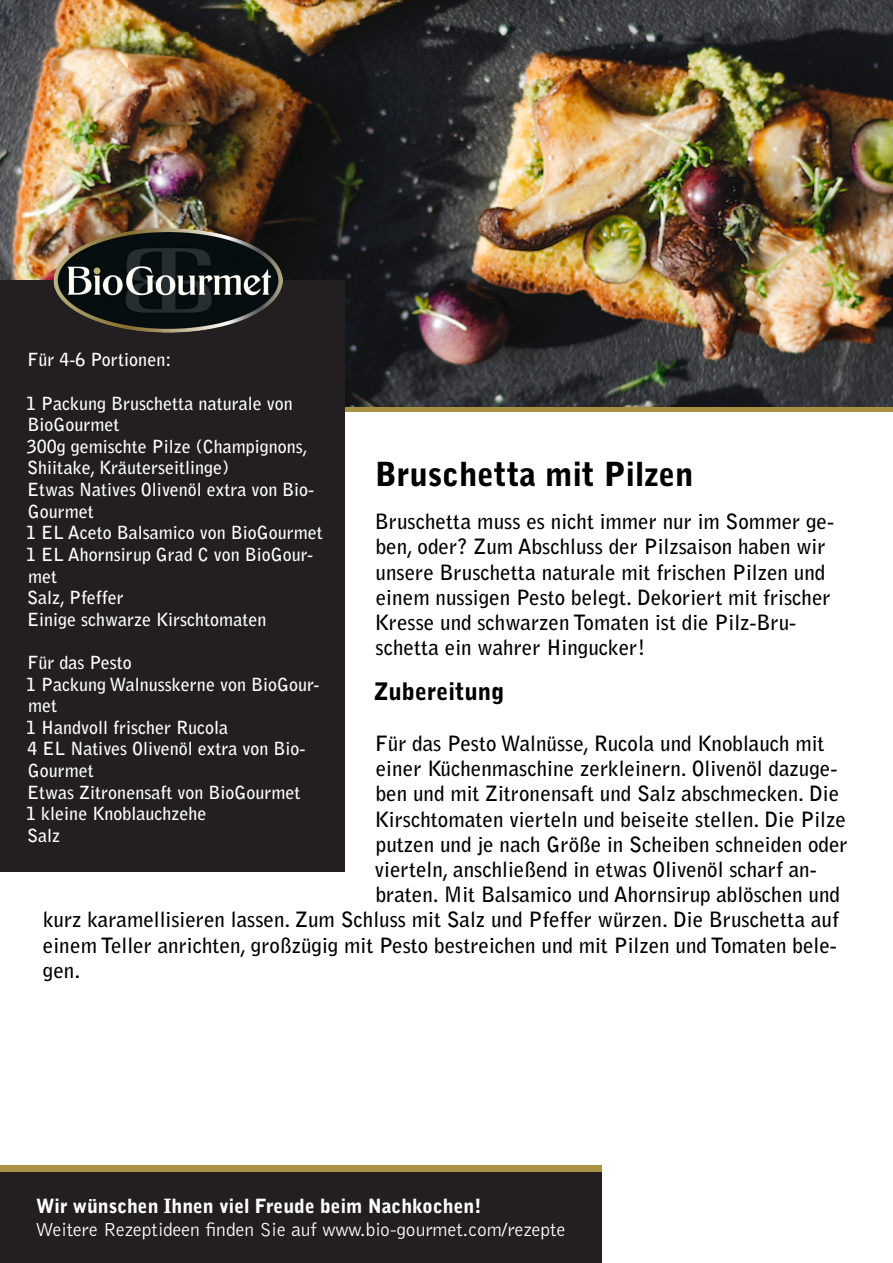
<style>
.page{position:relative;width:893px;height:1263px;background:#fff}
.page>*{position:absolute;margin:0;border:0;box-sizing:border-box;transform-origin:0 0}
.t1{font:900 33px "Bell Gothic Std";color:#000}
.t2{font:900 24px "Bell Gothic Std";color:#000}
.t3{font:700 21px/25.2px "Bell Gothic Std";color:#000}
.t4{font:300 19.5px/23.4px "Bell Gothic Std";color:#fff}
.t5{font:700 18px/21.6px "Bell Gothic Std";color:#fff}
.s1{font-weight:900}
</style>
<div class="page">
<div style="left:0;top:406px;width:893px;height:5px;background:#aa9144"></div>
<img style="left:0;top:0;width:893px;height:406px">
<div style="left:0;top:281px;width:344px;height:591px;background:#231f20"></div>
<img style="left:53px;top:229px;width:230px;height:104px">
<div style="left:0;top:1172px;width:601px;height:91px;background:#231f20"></div>
<div style="left:0;top:1165px;width:601px;height:7px;background:#aa9144"></div>
<p class="t5" style="left:28px;top:349px;width:145px">Für 4-6 Portionen:</p>
<p class="t5" style="left:26px;top:392px;width:268px">1 Packung Bruschetta naturale von<br>BioGourmet</p>
<p class="t5" style="left:27px;top:436px;width:282px">300g gemischte Pilze (Champignons,<br>Shiitake, Kräuterseitlinge)</p>
<p class="t5" style="left:27px;top:479px;width:289px">Etwas Natives Olivenöl extra von Bio-<br>Gourmet</p>
<p class="t5" style="left:26px;top:522px;width:298px">1 EL Aceto Balsamico von BioGourmet</p>
<p class="t5" style="left:26px;top:544px;width:288px">1 EL Ahornsirup Grad C von BioGour&shy;met</p>
<p class="t5" style="left:27px;top:587px;width:98px">Salz, Pfeffer</p>
<p class="t5" style="left:27px;top:608px;width:241px">Einige schwarze Kirschtomaten</p>
<p class="t5" style="left:28px;top:652px;width:106px">Für das Pesto</p>
<p class="t5" style="left:26px;top:673px;width:295px">1 Packung Walnusskerne von BioGour&shy;met</p>
<p class="t5" style="left:26px;top:716px;width:203px">1 Handvoll frischer Rucola</p>
<p class="t5" style="left:27px;top:738px;width:279px">4 EL Natives Olivenöl extra von Bio-<br>Gourmet</p>
<p class="t5" style="left:27px;top:781px;width:275px">Etwas Zitronensaft von BioGourmet</p>
<p class="t5" style="left:26px;top:803px;width:182px">1 kleine Knoblauchzehe</p>
<p class="t5" style="left:27px;top:824px;width:34px">Salz</p>
<p class="t1" style="left:375px;top:455px;width:320px">Bruschetta mit Pilzen</p>
<p class="t3" style="left:375px;top:509px;width:461px">Bruschetta muss es nicht immer nur im Sommer ge&shy;ben, oder? Zum Abschluss der Pilzsaison haben wir unsere Bruschetta naturale mit frischen Pilzen und einem nussigen Pesto belegt. Dekoriert mit frischer Kresse und schwarzen Tomaten ist die Pilz-Bru&shy;schetta ein wahrer Hingucker!</p>
<p class="t2" style="left:374px;top:678px;width:132px">Zubereitung</p>
<p class="t3" style="left:375px;top:731px;width:451px">Für das Pesto Walnüsse, Rucola und Knoblauch mit</p>
<p class="t3" style="left:376px;top:756px;width:463px">einer Küchenmaschine zerkleinern. Olivenöl dazuge-</p>
<p class="t3" style="left:376px;top:781px;width:465px">ben und mit Zitronensaft und Salz abschmecken. Die</p>
<p class="t3" style="left:375px;top:806px;width:473px">Kirschtomaten vierteln und beiseite stellen. Die Pilze</p>
<p class="t3" style="left:376px;top:831px;width:473px">putzen und je nach Größe in Scheiben schneiden oder</p>
<p class="t3" style="left:375px;top:857px;width:443px">vierteln, anschließend in etwas Olivenöl scharf an-</p>
<p class="t3" style="left:376px;top:882px;width:466px">braten. Mit Balsamico und Ahornsirup ablöschen und</p>
<p class="t3" style="left:43px;top:907px;width:797px">kurz karamellisieren lassen. Zum Schluss mit Salz und Pfeffer würzen. Die Bruschetta auf</p>
<p class="t3" style="left:43px;top:932px;width:795px">einem Teller anrichten, großzügig mit Pesto bestreichen und mit Pilzen und Tomaten bele-</p>
<p class="t3" style="left:43px;top:957px;width:39px">gen.</p>
<p class="t4" style="left:35px;top:1195px;width:531px"><span class="s1">Wir wünschen Ihnen viel Freude beim Nachkochen!<br></span>Weitere Rezeptideen finden Sie auf www.bio-gourmet.com/rezepte</p>
</div>
